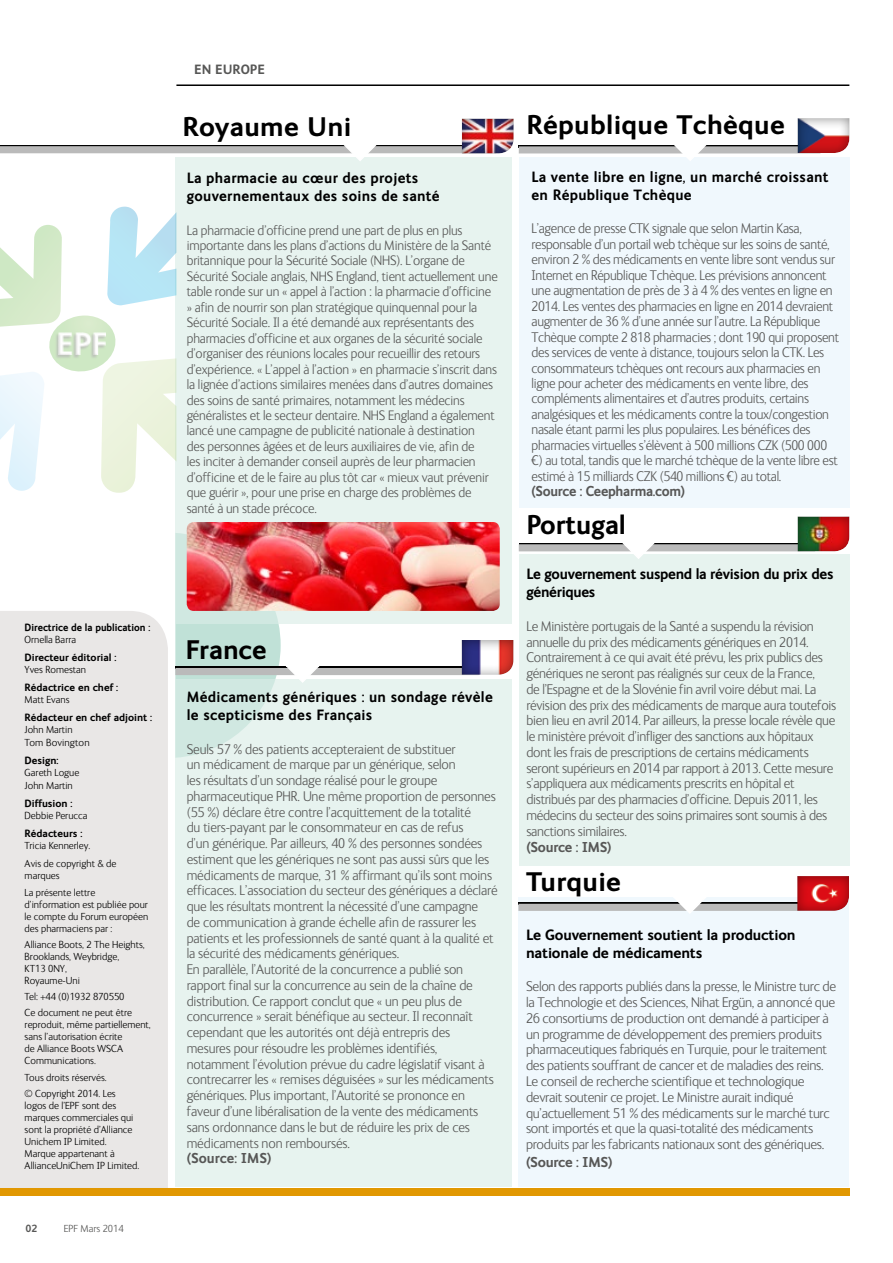
<style>
.page{position:relative;width:893px;height:1263px;background:#fff}
.page>*{position:absolute;margin:0;border:0;box-sizing:border-box;transform-origin:0 0}
.t1{font:700 27px "FS Ingrid";letter-spacing:.01em;color:#000}
.t2{font:700 15px/18px "FS Ingrid";letter-spacing:.02em;color:#000}
.t3{font:700 15px/18px "FS Ingrid";letter-spacing:-.01em;color:#000}
.t4{font:700 15px/18px "FS Ingrid";letter-spacing:-.02em;color:#000}
.t5{font:300 14.4px/15.8px "FS Ingrid";letter-spacing:-.02em;color:#575756}
.t6{font:300 14.4px/15.5px "FS Ingrid";letter-spacing:-.02em;color:#575756;scale:.95 1}
.t7{font:700 14.4px "FS Ingrid";letter-spacing:-.02em;color:#575756}
.t8{font:700 14.4px "FS Ingrid";letter-spacing:-.02em;color:#575756;scale:.95 1}
.t9{font:700 14.4px "FS Ingrid";color:#575756}
.t10{font:300 14.1px/15.5px "FS Ingrid";letter-spacing:-.01em;color:#575756;scale:.96 1}
.t11{font:700 13.5px "FS Ingrid";color:#575756}
.t12{font:300 10.5px/12px "FS Ingrid";color:#000}
.t13{font:700 10.5px "FS Ingrid";color:#000}
.t14{font:700 10.5px "FS Ingrid";color:#000;scale:.94 1}
.t15{font:300 10.5px "FS Ingrid";color:#575756}
.t16{font:700 10.5px "FS Ingrid";color:#575756}
</style>
<div class="page">
<div style="left:175px;top:679px;width:337px;height:507px;background:#e7f3ef"></div>
<div style="left:518px;top:896px;width:331px;height:290px;background:#ebf6fd"></div>
<div style="left:175px;top:157px;width:337px;height:467px;background:#e7f3ef"></div>
<svg style="left:0;top:207px;width:176px;height:286px"></svg>
<div style="left:519px;top:157px;width:330px;height:351px;background:#ebf6fd"></div>
<div style="left:0;top:611px;width:168px;height:577px;background:#e9e7e6"></div>
<hr style="left:176px;top:84px;width:673px;height:2px;background:#000">
<div style="left:784px;top:108px;width:79px;height:47px;background:#000;opacity:.5"></div>
<div style="left:448px;top:108px;width:80px;height:48px;background:#000;opacity:.5"></div>
<svg style="left:0;top:143px;width:497px;height:18px"></svg>
<svg style="left:519px;top:142px;width:302px;height:19px"></svg>
<div style="left:519px;top:555px;width:330px;height:311px;background:#e7f3ef"></div>
<div style="left:784px;top:866px;width:79px;height:47px;background:#000;opacity:.5"></div>
<svg style="left:518px;top:895px;width:317px;height:19px"></svg>
<div style="left:0;top:1188px;width:849px;height:8px;background:#e19802"></div>
<div style="left:448px;top:630px;width:80px;height:47px;background:#000;opacity:.5"></div>
<svg style="left:175px;top:533px;width:305px;height:225px"></svg>
<div style="left:784px;top:506px;width:79px;height:48px;background:#000;opacity:.5"></div>
<svg style="left:519px;top:540px;width:297px;height:19px"></svg>
<img style="left:187px;top:522px;width:313px;height:89px">
<p class="t14" style="left:25px;top:621px;width:135px">Directrice de la publication :</p>
<p class="t12" style="left:25px;top:634px;width:53px">Ornella Barra</p>
<p class="t13" style="left:25px;top:651px;width:93px">Directeur éditorial :</p>
<p class="t12" style="left:25px;top:664px;width:63px">Yves Romestan</p>
<p class="t13" style="left:25px;top:681px;width:95px">Rédactrice en chef :</p>
<p class="t12" style="left:25px;top:694px;width:46px">Matt Evans</p>
<p class="t13" style="left:25px;top:712px;width:129px">Rédacteur en chef adjoint :</p>
<p class="t12" style="left:25px;top:724px;width:67px;line-height:12.6px">John Martin<br>Tom Bovington</p>
<p class="t13" style="left:25px;top:754px;width:35px">Design:</p>
<p class="t12" style="left:25px;top:766px;width:56px;line-height:12.6px">Gareth Logue<br>John Martin</p>
<p class="t13" style="left:25px;top:797px;width:49px">Diffusion :</p>
<p class="t12" style="left:25px;top:809px;width:64px">Debbie Perucca</p>
<p class="t13" style="left:25px;top:827px;width:59px">Rédacteurs :</p>
<p class="t12" style="left:25px;top:837px;width:93px;line-height:18px">Tricia Kennerley.<br>Avis de copyright &amp; de</p>
<p class="t12" style="left:25px;top:868px;width:72px;line-height:16.2px">marques<br>La présente lettre</p>
<p class="t12" style="left:25px;top:898px;width:125px;text-align:justify">d’information est publiée pour le compte du Forum européen des pharmaciens par :</p>
<p class="t12" style="left:25px;top:938px;width:122px">Alliance Boots, 2 The Heights,<br>Brooklands, Weybridge,<br>KT13 0NY,<br>Royaume-Uni</p>
<p class="t12" style="left:25px;top:989px;width:109px;line-height:16.2px">Tel: +44 (0)1932 870550<br>Ce document ne peut être</p>
<p class="t12" style="left:25px;top:1019px;width:128px">reproduit, même partiellement, sans l’autorisation écrite<br>de Alliance Boots WSCA<br>Communications.</p>
<p class="t12" style="left:25px;top:1069px;width:93px;line-height:16.2px">Tous droits réservés. © Copyright 2014. Les</p>
<p class="t12" style="left:25px;top:1099px;width:116px">logos de l’EPF sont des marques commerciales qui sont la propriété d’Alliance<br>Unichem IP Limited.<br>Marque appartenant à<br>AllianceUniChem IP Limited.</p>
<p class="t16" style="left:26px;top:1223px;width:13px">02</p>
<p class="t15" style="left:64px;top:1223px;width:61px">EPF Mars 2014</p>
<p class="t11" style="left:194px;top:61px;width:72px">EN EUROPE</p>
<h1 class="t1" style="left:183px;top:111px;width:170px">Royaume Uni</h1>
<h1 class="t1" style="left:526px;top:110px;width:260px">République Tchèque</h1>
<p class="t2" style="left:187px;top:169px;width:255px">La pharmacie au cœur des projets gouvernementaux des soins de santé</p>
<p class="t10" style="left:187px;top:222px;width:325px">La pharmacie d’officine prend une part de plus en plus importante dans les plans d’actions du Ministère de la Santé britannique pour la Sécurité Sociale (NHS). L’organe de Sécurité Sociale anglais, NHS England, tient actuellement une table ronde sur un « appel à l’action : la pharmacie d’officine » afin de nourrir son plan stratégique quinquennal pour la Sécurité Sociale. Il a été demandé aux représentants des pharmacies d’officine et aux organes de la sécurité sociale d’organiser des réunions locales pour recueillir des retours d’expérience. « L’appel à l’action » en pharmacie s’inscrit dans la lignée d’actions similaires menées dans d’autres domaines des soins de santé primaires, notamment les médecins généralistes et le secteur dentaire. NHS England a également lancé une campagne de publicité nationale à destination<br>des personnes âgées et de leurs auxiliaires de vie, afin de<br>les inciter à demander conseil auprès de leur pharmacien d’officine et de le faire au plus tôt car « mieux vaut prévenir que guérir », pour une prise en charge des problèmes de santé à un stade précoce.</p>
<h1 class="t1" style="left:186px;top:635px;width:83px">France</h1>
<p class="t2" style="left:187px;top:688px;width:308px">Médicaments génériques : un sondage révèle le scepticisme des Français</p>
<p class="t5" style="left:187px;top:741px;width:312px">Seuls 57 % des patients accepteraient de substituer<br>un médicament de marque par un générique, selon<br>les résultats d’un sondage réalisé pour le groupe pharmaceutique PHR. Une même proportion de personnes (55 %) déclare être contre l’acquittement de la totalité<br>du tiers-payant par le consommateur en cas de refus<br>d’un générique. Par ailleurs, 40 % des personnes sondées estiment que les génériques ne sont pas aussi sûrs que les médicaments de marque, 31 % affirmant qu’ils sont moins efficaces. L’association du secteur des génériques a déclaré que les résultats montrent la nécessité d’une campagne<br>de communication à grande échelle afin de rassurer les patients et les professionnels de santé quant à la qualité et la sécurité des médicaments génériques.<br>En parallèle, l’Autorité de la concurrence a publié son rapport final sur la concurrence au sein de la chaîne de distribution. Ce rapport conclut que « un peu plus de concurrence » serait bénéfique au secteur. Il reconnaît cependant que les autorités ont déjà entrepris des mesures pour résoudre les problèmes identifiés, notamment l’évolution prévue du cadre législatif visant à contrecarrer les « remises déguisées » sur les médicaments génériques. Plus important, l’Autorité se prononce en faveur d’une libéralisation de la vente des médicaments sans ordonnance dans le but de réduire les prix de ces médicaments non remboursés.</p>
<p class="t9" style="left:187px;top:1150px;width:86px">(Source: IMS)</p>
<p class="t2" style="left:531px;top:168px;width:299px">La vente libre en ligne, un marché croissant en République Tchèque</p>
<p class="t6" style="left:531px;top:221px;width:325px">L’agence de presse CTK signale que selon Martin Kasa, responsable d’un portail web tchèque sur les soins de santé, environ 2 % des médicaments en vente libre sont vendus sur Internet en République Tchèque. Les prévisions annoncent une augmentation de près de 3 à 4 % des ventes en ligne en 2014. Les ventes des pharmacies en ligne en 2014 devraient augmenter de 36 % d’une année sur l’autre. La République Tchèque compte 2 818 pharmacies ; dont 190 qui proposent des services de vente à distance, toujours selon la CTK. Les consommateurs tchèques ont recours aux pharmacies en ligne pour acheter des médicaments en vente libre, des compléments alimentaires et d’autres produits, certains analgésiques et les médicaments contre la toux/congestion nasale étant parmi les plus populaires. Les bénéfices des pharmacies virtuelles s’élèvent à 500 millions CZK (500 000 €) au total, tandis que le marché tchèque de la vente libre est estimé à 15 milliards CZK (540 millions €) au total.</p>
<p class="t8" style="left:531px;top:483px;width:163px">(Source : Ceepharma.com)</p>
<h1 class="t1" style="left:526px;top:510px;width:101px">Portugal</h1>
<p class="t4" style="left:526px;top:565px;width:308px">Le gouvernement suspend la révision du prix des génériques</p>
<p class="t5" style="left:526px;top:618px;width:311px">Le Ministère portugais de la Santé a suspendu la révision annuelle du prix des médicaments génériques en 2014.<br>Contrairement à ce qui avait été prévu, les prix publics des génériques ne seront pas réalignés sur ceux de la France,<br>de l’Espagne et de la Slovénie fin avril voire début mai. La révision des prix des médicaments de marque aura toutefois bien lieu en avril 2014. Par ailleurs, la presse locale révèle que le ministère prévoit d’infliger des sanctions aux hôpitaux dont les frais de prescriptions de certains médicaments seront supérieurs en 2014 par rapport à 2013. Cette mesure s’appliquera aux médicaments prescrits en hôpital et distribués par des pharmacies d’officine. Depuis 2011, les médecins du secteur des soins primaires sont soumis à des sanctions similaires.</p>
<p class="t7" style="left:526px;top:838px;width:87px">(Source : IMS)</p>
<h1 class="t1" style="left:526px;top:867px;width:97px">Turquie</h1>
<p class="t3" style="left:526px;top:925px;width:271px">Le Gouvernement soutient la production nationale de médicaments</p>
<p class="t5" style="left:526px;top:979px;width:312px">Selon des rapports publiés dans la presse, le Ministre turc de la Technologie et des Sciences, Nihat Ergün, a annoncé que 26 consortiums de production ont demandé à participer à un programme de développement des premiers produits pharmaceutiques fabriqués en Turquie, pour le traitement des patients souffrant de cancer et de maladies des reins.<br>Le conseil de recherche scientifique et technologique devrait soutenir ce projet. Le Ministre aurait indiqué qu’actuellement 51 % des médicaments sur le marché turc sont importés et que la quasi-totalité des médicaments produits par les fabricants nationaux sont des génériques.</p>
<p class="t7" style="left:526px;top:1154px;width:88px">(Source : IMS)</p>
</div>
